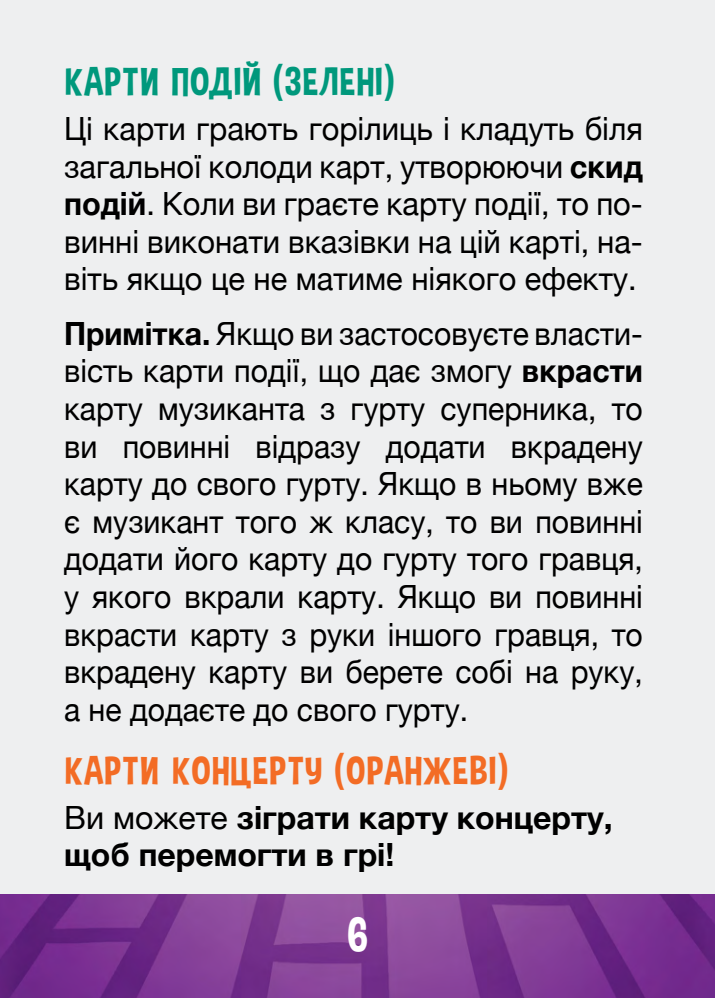
<style>
.page{position:relative;width:715px;height:998px;background:#fff}
.page>*{position:absolute;margin:0;border:0;box-sizing:border-box;transform-origin:0 0}
.t1{font:48px "Dimbo Russian";color:#fff}
.t2{font:40px "Dimbo Russian";letter-spacing:.03em;color:#f36c25}
.t3{font:40px "Dimbo Russian";letter-spacing:.03em;color:#00987c}
.t4{font:32px/37.6px "Helvetica Neue";color:#000;text-align:justify;scale:.94 1}
.t5{font:32px/37.6px "Helvetica Neue";color:#000;text-align:justify;scale:.96 1}
.t6{font:700 32px/37.6px "Helvetica Neue";color:#000}
.s1{font-weight:700}
.s2{font-weight:400}
</style>
<div class="page">
<div style="left:0;top:0;width:714px;height:998px;background:#eeeff0"></div>
<img style="left:0;top:894px;width:714px;height:104px">
<p class="t3" style="left:64px;top:58px;width:332px">КАРТИ ПОДІЙ (ЗЕЛЕНІ)</p>
<p class="t5" style="left:64px;top:112px;width:604px">Ці карти грають горілиць і кладуть біля загальної колоди карт, утворюючи <span class="s1">скид подій</span>. Коли ви граєте карту події, то по&shy;винні виконати вказівки на цій карті, на&shy;віть якщо це не матиме ніякого ефекту.</p>
<p class="t4" style="left:64px;top:316px;width:617px"><span class="s1">Примітка.</span> Якщо ви застосовуєте власти&shy;вість карти події, що дає змогу <span class="s1">вкрасти </span>карту музиканта з гурту суперника, то ви повинні відразу додати вкрадену карту до свого гурту. Якщо в ньому вже є музикант того ж класу, то ви повинні додати його карту до гурту того гравця, у якого вкрали карту. Якщо ви повинні вкрасти карту з руки іншого гравця, то вкрадену карту ви берете собі на руку, а не додаєте до свого гурту.</p>
<p class="t2" style="left:64px;top:747px;width:445px">КАРТИ КОНЦЕРТУ (ОРАНЖЕВІ)</p>
<p class="t6" style="left:64px;top:799px;width:550px"><span class="s2">Ви можете</span> зіграти карту концерту, щоб перемогти в грі!</p>
<h1 class="t1" style="left:347px;top:908px;width:22px">6</h1>
</div>
